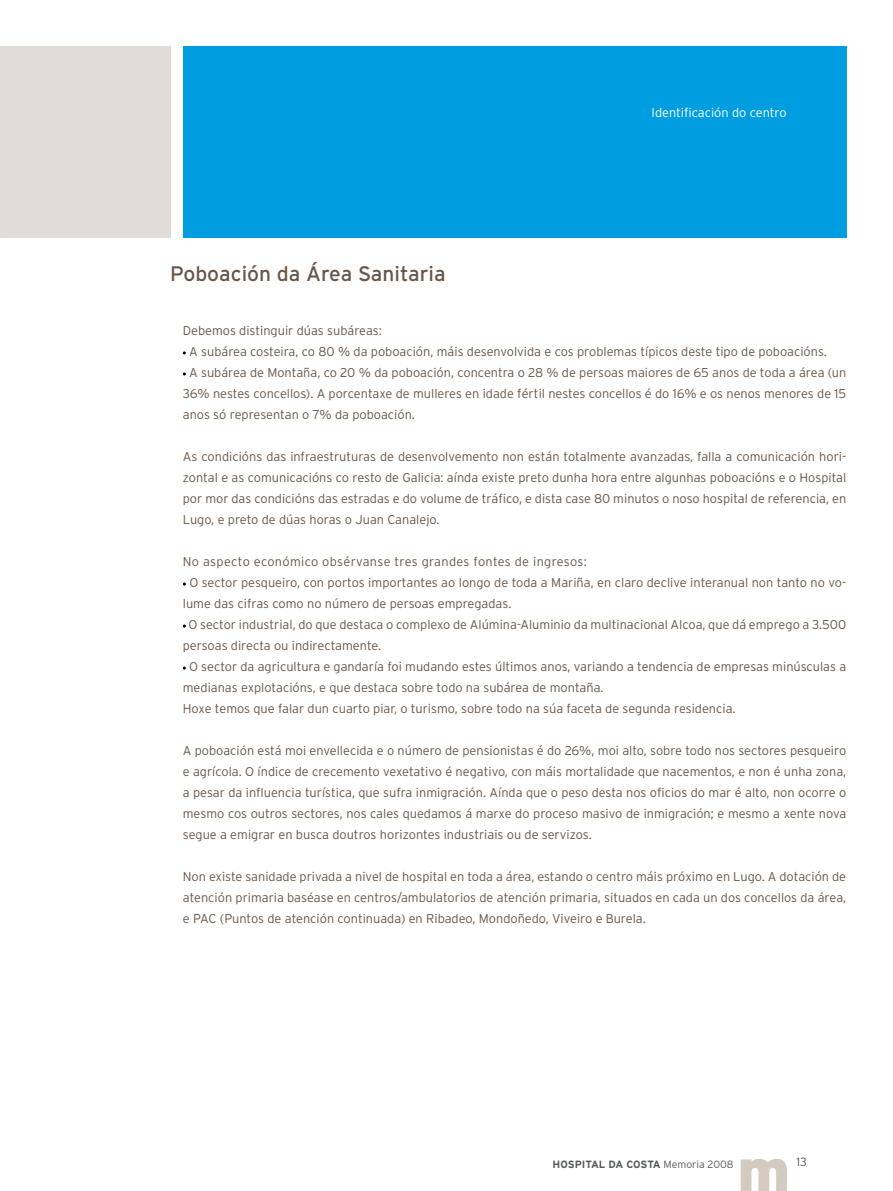
<style>
.page{position:relative;width:893px;height:1191px;background:#fff}
.page>*{position:absolute;margin:0;border:0;box-sizing:border-box;transform-origin:0 0}
.t1{font:900 60px "Interstate";color:#d3cbc1}
.t2{font:21px "Interstate";color:#695547}
.t3{font:300 12.75px/21px "Interstate";color:#695547;text-align:justify}
.t4{font:300 12.75px "Interstate";letter-spacing:.025em;color:#695547}
.t5{font:300 12.75px "Interstate";color:#fff}
.t6{font:300 12px "Interstate";color:#535c55}
.t7{font:700 10.5px "Interstate";letter-spacing:-.015em;color:#535c55}
.s1{font-weight:300}
</style>
<div class="page">
<div style="left:183px;top:47px;width:663px;height:191px;background:#009ee0"></div>
<div style="left:0;top:47px;width:170px;height:191px;background:#e1dcd7"></div>
<h2 class="t2" style="left:170px;top:261px;width:277px">Poboación da Área Sanitaria</h2>
<p class="t5" style="left:652px;top:105px;width:137px">Identificación do centro</p>
<p class="t3" style="left:183px;top:320px;width:201px">Debemos distinguir dúas subáreas:</p>
<p class="t3" style="left:189px;top:341px;width:639px">A subárea costeira, co 80 % da poboación, máis desenvolvida e cos problemas típicos deste tipo de poboacións.</p>
<p class="t3" style="left:189px;top:362px;width:659px">A subárea de Montaña, co 20 % da poboación, concentra o 28 % de persoas maiores de 65 anos de toda a área (un</p>
<p class="t3" style="left:183px;top:383px;width:665px">36% nestes concellos). A porcentaxe de mulleres en idade fértil nestes concellos é do 16% e os nenos menores de 15</p>
<p class="t3" style="left:183px;top:404px;width:234px">anos só representan o 7% da poboación.</p>
<p class="t3" style="left:183px;top:446px;width:665px">As condicións das infraestruturas de desenvolvemento non están totalmente avanzadas, falla a comunicación hori&shy;zontal e as comunicacións co resto de Galicia: aínda existe preto dunha hora entre algunhas poboacións e o Hospital por mor das condicións das estradas e do volume de tráfico, e dista case 80 minutos o noso hospital de referencia, en Lugo, e preto de dúas horas o Juan Canalejo.</p>
<p class="t4" style="left:183px;top:554px;width:405px">No aspecto económico obsérvanse tres grandes fontes de ingresos:</p>
<p class="t3" style="left:189px;top:572px;width:658px">O sector pesqueiro, con portos importantes ao longo de toda a Mariña, en claro declive interanual non tanto no vo-</p>
<p class="t3" style="left:183px;top:593px;width:330px">lume das cifras como no número de persoas empregadas.</p>
<p class="t3" style="left:189px;top:614px;width:659px">O sector industrial, do que destaca o complexo de Alúmina-Aluminio da multinacional Alcoa, que dá emprego a 3.500</p>
<p class="t3" style="left:183px;top:635px;width:200px">persoas directa ou indirectamente.</p>
<p class="t3" style="left:189px;top:656px;width:659px">O sector da agricultura e gandaría foi mudando estes últimos anos, variando a tendencia de empresas minúsculas a</p>
<p class="t3" style="left:183px;top:677px;width:422px">medianas explotacións, e que destaca sobre todo na subárea de montaña.</p>
<p class="t3" style="left:183px;top:698px;width:554px">Hoxe temos que falar dun cuarto piar, o turismo, sobre todo na súa faceta de segunda residencia.</p>
<p class="t3" style="left:183px;top:740px;width:665px">A poboación está moi envellecida e o número de pensionistas é do 26%, moi alto, sobre todo nos sectores pesqueiro e agrícola. O índice de crecemento vexetativo é negativo, con máis mortalidade que nacementos, e non é unha zona, a pesar da influencia turística, que sufra inmigración. Aínda que o peso desta nos oficios do mar é alto, non ocorre o mesmo cos outros sectores, nos cales quedamos á marxe do proceso masivo de inmigración; e mesmo a xente nova segue a emigrar en busca doutros horizontes industriais ou de servizos.</p>
<p class="t3" style="left:183px;top:866px;width:665px">Non existe sanidade privada a nivel de hospital en toda a área, estando o centro máis próximo en Lugo. A dotación de atención primaria baséase en centros/ambulatorios de atención primaria, situados en cada un dos concellos da área, e PAC (Puntos de atención continuada) en Ribadeo, Mondoñedo, Viveiro e Burela.</p>
<p class="t7" style="left:553px;top:1158px;width:182px">HOSPITAL DA COSTA <span class="s1">Memoria 2008</span></p>
<h1 class="t1" style="left:737px;top:1135px;width:54px">m</h1>
<p class="t6" style="left:796px;top:1155px;width:12px">13</p>
</div>
